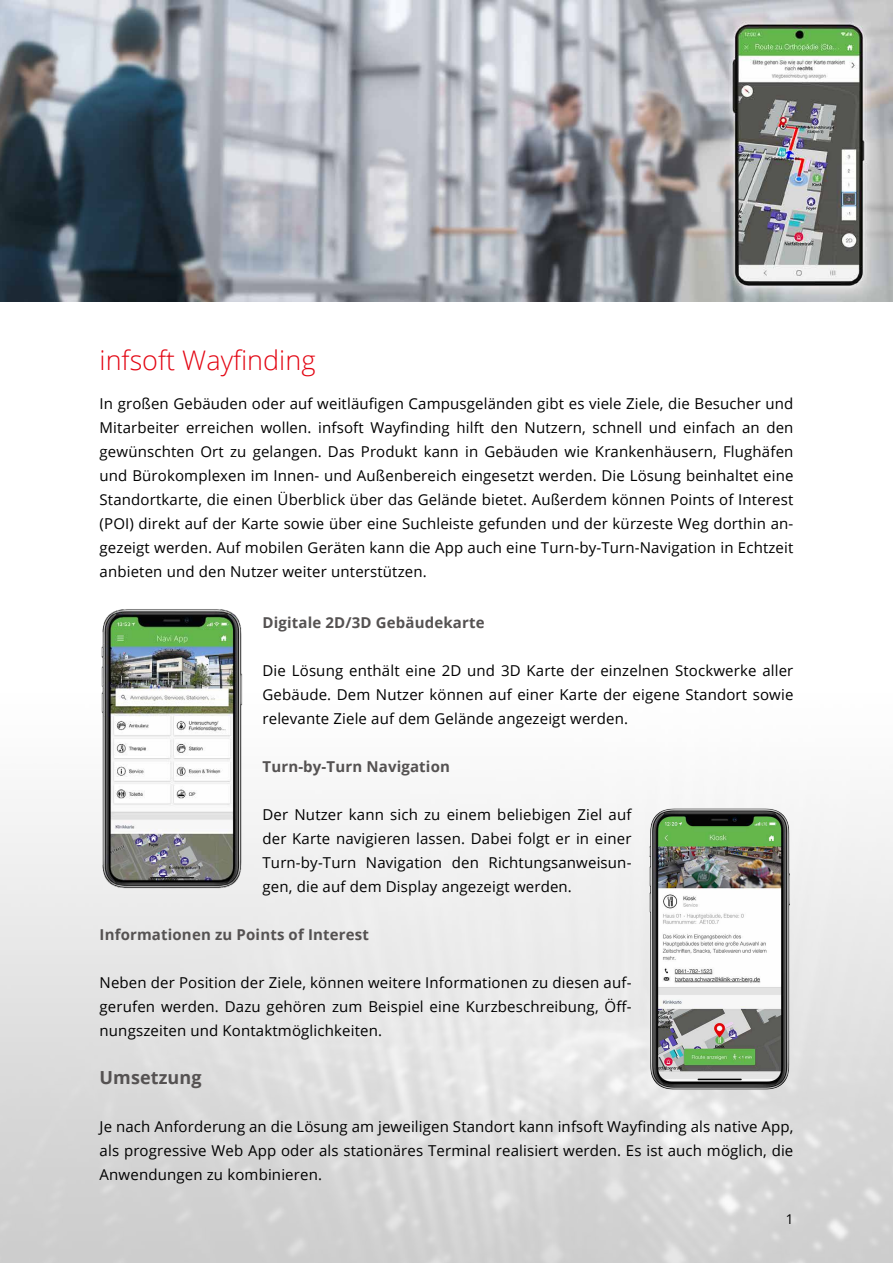
<style>
.page{position:relative;width:893px;height:1263px;background:#fff}
.page>*{position:absolute;margin:0;border:0;box-sizing:border-box;transform-origin:0 0}
.t1{font:300 27px "Open Sans";color:#e30613}
.t2{font:700 18px "Open Sans";letter-spacing:.005em;color:#555252}
.t3{font:15px/24px "Open Sans";letter-spacing:.01em;color:#000;text-align:justify}
.t4{font:700 15px "Open Sans";letter-spacing:.01em;color:#555252}
.t5{font:13.5px "Open Sans";color:#000}
</style>
<div class="page">
<img style="left:0;top:0;width:893px;height:301px">
<img style="left:100px;top:609px;width:150px;height:285px">
<img style="left:644px;top:805px;width:151px;height:288px">
<h1 class="t1" style="left:100px;top:341px;width:217px">infsoft Wayfinding</h1>
<p class="t3" style="left:100px;top:391px;width:695px">In großen Gebäuden oder auf weitläufigen Campusgeländen gibt es viele Ziele, die Besucher und Mitarbeiter erreichen wollen. infsoft Wayfinding hilft den Nutzern, schnell und einfach an den gewünschten Ort zu gelangen. Das Produkt kann in Gebäuden wie Krankenhäusern, Flughäfen und Bürokomplexen im Innen- und Außenbereich eingesetzt werden. Die Lösung beinhaltet eine Standortkarte, die einen Überblick über das Gelände bietet. Außerdem können Points of Interest (POI) direkt auf der Karte sowie über eine Suchleiste gefunden und der kürzeste Weg dorthin an&shy;gezeigt werden. Auf mobilen Geräten kann die App auch eine Turn-by-Turn-Navigation in Echtzeit anbieten und den Nutzer weiter unterstützen.</p>
<p class="t4" style="left:263px;top:611px;width:224px">Digitale 2D/3D Gebäudekarte</p>
<p class="t3" style="left:263px;top:658px;width:532px">Die Lösung enthält eine 2D und 3D Karte der einzelnen Stockwerke aller Gebäude. Dem Nutzer können auf einer Karte der eigene Standort sowie relevante Ziele auf dem Gelände angezeigt werden.</p>
<p class="t4" style="left:263px;top:755px;width:189px">Turn-by-Turn Navigation</p>
<p class="t3" style="left:263px;top:802px;width:370px">Der Nutzer kann sich zu einem beliebigen Ziel auf der Karte navigieren lassen. Dabei folgt er in einer Turn-by-Turn Navigation den Richtungsanweisun&shy;gen, die auf dem Display angezeigt werden.</p>
<p class="t4" style="left:100px;top:923px;width:271px">Informationen zu Points of Interest</p>
<p class="t3" style="left:100px;top:970px;width:533px">Neben der Position der Ziele, können weitere Informationen zu diesen auf&shy;gerufen werden. Dazu gehören zum Beispiel eine Kurzbeschreibung, Öff&shy;nungszeiten und Kontaktmöglichkeiten.</p>
<p class="t2" style="left:100px;top:1064px;width:104px">Umsetzung</p>
<p class="t3" style="left:100px;top:1114px;width:695px">Je nach Anforderung an die Lösung am jeweiligen Standort kann infsoft Wayfinding als native App, als progressive Web App oder als stationäres Terminal realisiert werden. Es ist auch möglich, die Anwendungen zu kombinieren.</p>
<p class="t5" style="left:786px;top:1209px;width:9px">1</p>
</div>
